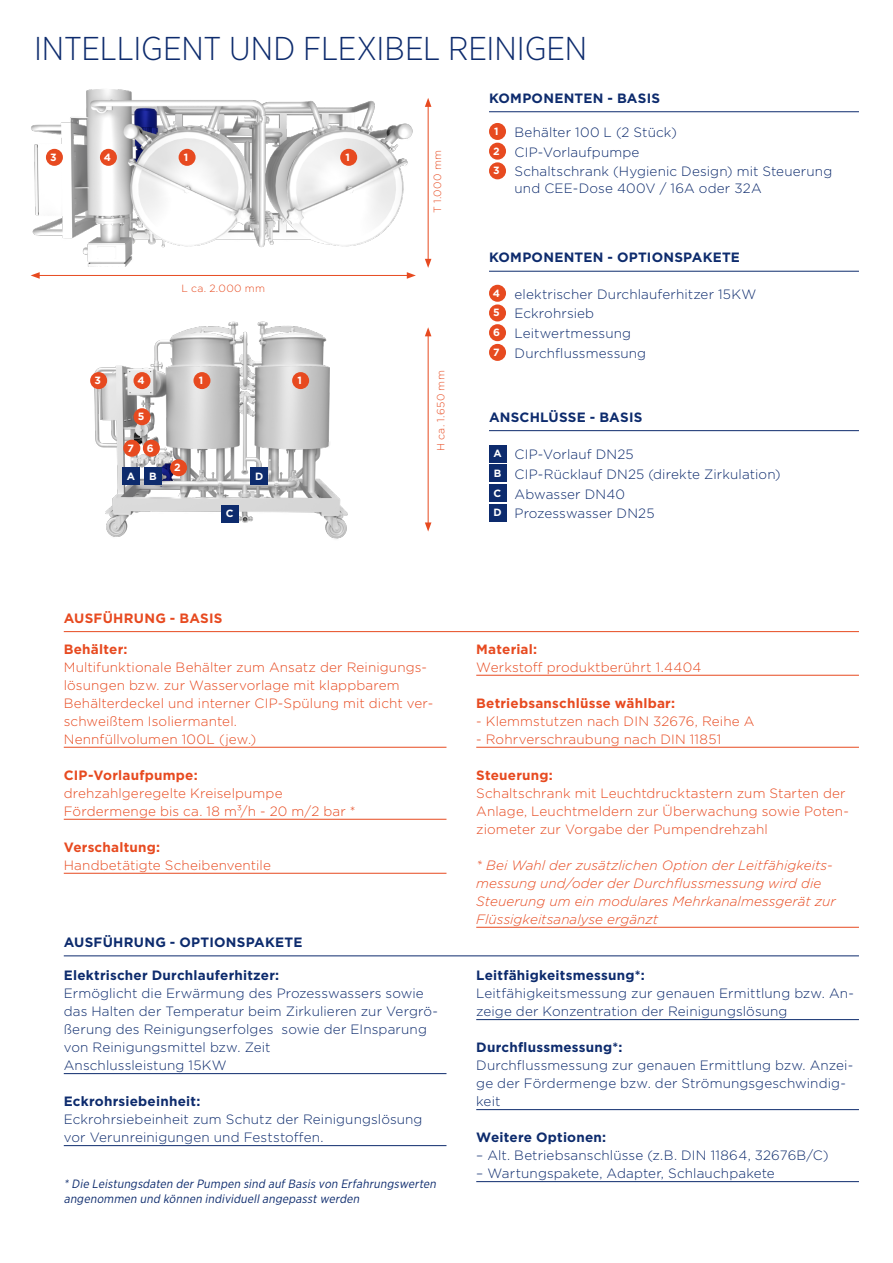
<style>
.page{position:relative;width:893px;height:1263px;background:#fff}
.page>*{position:absolute;margin:0;border:0;box-sizing:border-box;transform-origin:0 0}
.t1{font:300 33px "Gotham Narrow";letter-spacing:-.005em;color:#0d2b6d}
.t2{font:300 13.5px/18px "Gotham";letter-spacing:.01em;color:#0d2b6d}
.t3{font:300 13.5px/18px "Gotham";letter-spacing:.01em;color:#e74a20}
.t4{font:italic 300 13.5px/18px "Gotham";letter-spacing:.005em;color:#e74a20}
.t5{font:700 13.5px "Gotham";letter-spacing:.02em;color:#0d2b6d}
.t6{font:700 13.5px "Gotham";letter-spacing:.015em;color:#e74a20}
.t7{font:italic 12px/14.4px "Gotham Narrow";color:#0d2b6d}
.t8{font:300 10.5px "Gotham";letter-spacing:.03em;color:#e74a20}
.t9{font:700 10.5px "Gotham";color:#fff}
.s1{font-weight:700}
</style>
<div class="page">
<hr style="left:489px;top:430px;width:370px;height:1px;background:#0d2b6d">
<div style="left:489px;top:445px;width:17px;height:17px;background:#0d2b6d"></div>
<div style="left:489px;top:465px;width:17px;height:17px;background:#0d2b6d"></div>
<div style="left:489px;top:485px;width:17px;height:17px;background:#0d2b6d"></div>
<div style="left:489px;top:504px;width:17px;height:17px;background:#0d2b6d"></div>
<hr style="left:489px;top:111px;width:370px;height:1px;background:#0d2b6d">
<div style="left:489px;top:123px;width:17px;height:17px;background:#e74a20;border-radius:50%"></div>
<div style="left:489px;top:143px;width:17px;height:17px;background:#e74a20;border-radius:50%"></div>
<div style="left:489px;top:162px;width:17px;height:17px;background:#e74a20;border-radius:50%"></div>
<hr style="left:64px;top:631px;width:795px;height:1px;background:#e74a20">
<hr style="left:489px;top:271px;width:370px;height:1px;background:#0d2b6d">
<div style="left:489px;top:285px;width:17px;height:17px;background:#e74a20;border-radius:50%"></div>
<div style="left:489px;top:304px;width:17px;height:17px;background:#e74a20;border-radius:50%"></div>
<div style="left:489px;top:324px;width:17px;height:17px;background:#e74a20;border-radius:50%"></div>
<div style="left:489px;top:344px;width:17px;height:17px;background:#e74a20;border-radius:50%"></div>
<img style="left:30px;top:89px;width:402px;height:190px">
<div style="left:340px;top:149px;width:17px;height:17px;background:#e74a20;border-radius:50%"></div>
<hr style="left:428px;top:104px;width:1px;height:157px;background:#e74a20">
<svg style="left:425px;top:259px;width:6px;height:9px"></svg>
<svg style="left:425px;top:98px;width:6px;height:9px"></svg>
<hr style="left:37px;top:275px;width:372px;height:1px;background:#e74a20">
<svg style="left:31px;top:272px;width:9px;height:7px"></svg>
<svg style="left:407px;top:272px;width:9px;height:7px"></svg>
<div style="left:46px;top:149px;width:17px;height:17px;background:#e74a20;border-radius:50%"></div>
<div style="left:100px;top:149px;width:17px;height:17px;background:#e74a20;border-radius:50%"></div>
<img style="left:90px;top:321px;width:342px;height:218px">
<div style="left:170px;top:459px;width:17px;height:17px;background:#e74a20;border-radius:50%"></div>
<div style="left:90px;top:372px;width:17px;height:17px;background:#e74a20;border-radius:50%"></div>
<div style="left:292px;top:372px;width:17px;height:17px;background:#e74a20;border-radius:50%"></div>
<div style="left:123px;top:440px;width:17px;height:17px;background:#e74a20;border-radius:50%"></div>
<hr style="left:428px;top:334px;width:1px;height:191px;background:#e74a20">
<svg style="left:425px;top:522px;width:6px;height:9px"></svg>
<svg style="left:425px;top:327px;width:6px;height:9px"></svg>
<div style="left:134px;top:408px;width:17px;height:17px;background:#e74a20;border-radius:50%"></div>
<div style="left:134px;top:372px;width:17px;height:17px;background:#e74a20;border-radius:50%"></div>
<div style="left:143px;top:440px;width:17px;height:17px;background:#e74a20;border-radius:50%"></div>
<div style="left:251px;top:468px;width:17px;height:17px;background:#0d2b6d"></div>
<div style="left:122px;top:468px;width:17px;height:17px;background:#0d2b6d"></div>
<div style="left:221px;top:505px;width:17px;height:17px;background:#0d2b6d"></div>
<div style="left:145px;top:468px;width:17px;height:17px;background:#0d2b6d"></div>
<hr style="left:64px;top:747px;width:382px;height:1px;background:#e74a20">
<hr style="left:64px;top:819px;width:382px;height:1px;background:#e74a20">
<hr style="left:64px;top:873px;width:382px;height:1px;background:#e74a20">
<hr style="left:476px;top:675px;width:383px;height:1px;background:#e74a20">
<hr style="left:476px;top:747px;width:383px;height:1px;background:#e74a20">
<hr style="left:476px;top:927px;width:383px;height:1px;background:#e74a20">
<hr style="left:64px;top:955px;width:795px;height:1px;background:#0d2b6d">
<hr style="left:64px;top:1073px;width:382px;height:1px;background:#0d2b6d">
<hr style="left:64px;top:1145px;width:382px;height:1px;background:#0d2b6d">
<hr style="left:476px;top:1019px;width:383px;height:1px;background:#0d2b6d">
<hr style="left:476px;top:1109px;width:383px;height:1px;background:#0d2b6d">
<hr style="left:476px;top:1181px;width:383px;height:1px;background:#0d2b6d">
<div style="left:179px;top:149px;width:17px;height:17px;background:#e74a20;border-radius:50%"></div>
<div style="left:193px;top:372px;width:17px;height:17px;background:#e74a20;border-radius:50%"></div>
<p class="t1" style="left:34px;top:29px;width:555px">INTELLIGENT UND FLEXIBEL REINIGEN</p>
<p class="t9" style="left:50px;top:150px;width:8px">3</p>
<p class="t9" style="left:104px;top:150px;width:9px">4</p>
<p class="t9" style="left:184px;top:150px;width:6px">1</p>
<p class="t8" style="left:181px;top:281px;width:85px">L ca. 2.000 mm</p>
<p class="t9" style="left:199px;top:373px;width:6px">1</p>
<p class="t9" style="left:94px;top:373px;width:8px">3</p>
<p class="t9" style="left:297px;top:373px;width:6px">1</p>
<p class="t9" style="left:137px;top:373px;width:9px">4</p>
<p class="t9" style="left:138px;top:409px;width:8px">5</p>
<p class="t9" style="left:128px;top:441px;width:8px">7</p>
<p class="t9" style="left:147px;top:441px;width:8px">6</p>
<p class="t9" style="left:174px;top:460px;width:8px">2</p>
<p class="t9" style="left:127px;top:469px;width:10px">A</p>
<p class="t9" style="left:255px;top:469px;width:10px">D</p>
<p class="t9" style="left:226px;top:506px;width:9px">C</p>
<p class="t9" style="left:149px;top:469px;width:9px">B</p>
<p class="t9" style="left:345px;top:150px;width:6px">1</p>
<p class="t8" style="left:431px;top:213px;width:65px;rotate:-90deg">T 1.000 mm</p>
<p class="t8" style="left:434px;top:451px;width:82px;rotate:-90deg">H ca. 1.650 mm</p>
<p class="t5" style="left:489px;top:89px;width:173px">KOMPONENTEN - BASIS</p>
<p class="t9" style="left:494px;top:124px;width:6px">1</p>
<p class="t2" style="left:514px;top:123px;width:164px">Behälter 100 L (2 Stück)</p>
<p class="t9" style="left:493px;top:144px;width:8px">2</p>
<p class="t2" style="left:514px;top:143px;width:126px">CIP-Vorlaufpumpe</p>
<p class="t9" style="left:493px;top:164px;width:8px">3</p>
<p class="t2" style="left:514px;top:162px;width:319px">Schaltschrank (Hygienic Design) mit Steuerung</p>
<p class="t2" style="left:514px;top:178px;width:249px">und CEE-Dose 400V / 16A oder 32A</p>
<p class="t5" style="left:489px;top:249px;width:252px">KOMPONENTEN - OPTIONSPAKETE</p>
<p class="t9" style="left:493px;top:286px;width:9px">4</p>
<p class="t2" style="left:514px;top:285px;width:243px">elektrischer Durchlauferhitzer 15KW</p>
<p class="t9" style="left:493px;top:306px;width:8px">5</p>
<p class="t2" style="left:514px;top:304px;width:81px">Eckrohrsieb</p>
<p class="t9" style="left:493px;top:325px;width:8px">6</p>
<p class="t2" style="left:514px;top:324px;width:118px">Leitwertmessung</p>
<p class="t9" style="left:493px;top:345px;width:8px">7</p>
<p class="t2" style="left:514px;top:344px;width:133px">Durchflussmessung</p>
<p class="t5" style="left:489px;top:408px;width:155px">ANSCHLÜSSE - BASIS</p>
<p class="t9" style="left:493px;top:446px;width:10px">A</p>
<p class="t2" style="left:514px;top:445px;width:121px">CIP-Vorlauf DN25</p>
<p class="t9" style="left:494px;top:466px;width:9px">B</p>
<p class="t2" style="left:514px;top:465px;width:268px">CIP-Rücklauf DN25 (direkte Zirkulation)</p>
<p class="t9" style="left:494px;top:486px;width:9px">C</p>
<p class="t2" style="left:514px;top:484px;width:112px">Abwasser DN40</p>
<p class="t9" style="left:493px;top:506px;width:10px">D</p>
<p class="t2" style="left:514px;top:504px;width:142px">Prozesswasser DN25</p>
<p class="t6" style="left:64px;top:609px;width:160px">AUSFÜHRUNG - BASIS</p>
<p class="t3" style="left:64px;top:639px;width:371px"><span class="s1">Behälter:<br></span>Multifunktionale Behälter zum Ansatz der Reinigungs&shy;lösungen bzw. zur Wasservorlage mit klappbarem Behälterdeckel und interner CIP-Spülung mit dicht ver&shy;schweißtem Isoliermantel.<br>Nennfüllvolumen 100L (jew.)</p>
<p class="t3" style="left:64px;top:765px;width:293px"><span class="s1">CIP-Vorlaufpumpe:<br></span>drehzahlgeregelte Kreiselpumpe<br>Fördermenge bis ca. 18 m³/h - 20 m/2 bar *</p>
<p class="t3" style="left:64px;top:837px;width:209px"><span class="s1">Verschaltung:<br></span>Handbetätigte Scheibenventile</p>
<p class="t5" style="left:64px;top:933px;width:240px">AUSFÜHRUNG - OPTIONSPAKETE</p>
<p class="t2" style="left:64px;top:966px;width:376px"><span class="s1">Elektrischer Durchlauferhitzer:<br></span>Ermöglicht die Erwärmung des Prozesswassers sowie das Halten der Temperatur beim Zirkulieren zur Vergrö&shy;ßerung des Reinigungserfolges sowie der EInsparung von Reinigungsmittel bzw. Zeit<br>Anschlussleistung 15KW</p>
<p class="t2" style="left:64px;top:1092px;width:360px"><span class="s1">Eckrohrsiebeinheit:<br></span>Eckrohrsiebeinheit zum Schutz der Reinigungslösung vor Verunreinigungen und Feststoffen.</p>
<p class="t7" style="left:64px;top:1176px;width:376px">*Die Leistungsdaten derPumpen sind aufBasis von Erfahrungswerten angenommen und können individuellangepasstwerden</p>
<p class="t3" style="left:476px;top:639px;width:227px"><span class="s1">Material:<br></span>Werkstoff produktberührt 1.4404</p>
<p class="t6" style="left:476px;top:694px;width:200px">Betriebsanschlüsse wählbar:</p>
<p class="t3" style="left:476px;top:711px;width:280px">- Klemmstutzen nach DIN 32676, Reihe A</p>
<p class="t3" style="left:476px;top:729px;width:247px">- Rohrverschraubung nach DIN 11851</p>
<p class="t3" style="left:476px;top:765px;width:374px"><span class="s1">Steuerung:<br></span>Schaltschrank mit Leuchtdrucktastern zum Starten der Anlage, Leuchtmeldern zur Überwachung sowie Poten&shy;ziometer zur Vorgabe der Pumpendrehzahl</p>
<p class="t4" style="left:476px;top:855px;width:361px">* Bei Wahl der zusätzlichen Option der Leitfähigkeits&shy;messung und/oder der Durchflussmessung wird die Steuerung um ein modulares Mehrkanalmessgerät zur Flüssigkeitsanalyse ergänzt</p>
<p class="t2" style="left:476px;top:966px;width:379px"><span class="s1">Leitfähigkeitsmessung*:<br></span>Leitfähigkeitsmessung zur genauen Ermittlung bzw. An&shy;zeige der Konzentration der Reinigungslösung</p>
<p class="t2" style="left:476px;top:1038px;width:378px"><span class="s1">Durchflussmessung*:<br></span>Durchflussmessung zur genauen Ermittlung bzw. Anzei&shy;ge der Fördermenge bzw. der Strömungsgeschwindig&shy;keit</p>
<p class="t5" style="left:476px;top:1128px;width:132px">Weitere Optionen:</p>
<p class="t2" style="left:476px;top:1146px;width:354px">– Alt. Betriebsanschlüsse (z.B. DIN 11864, 32676B/C)</p>
<p class="t2" style="left:476px;top:1164px;width:300px">– Wartungspakete, Adapter, Schlauchpakete</p>
</div>
